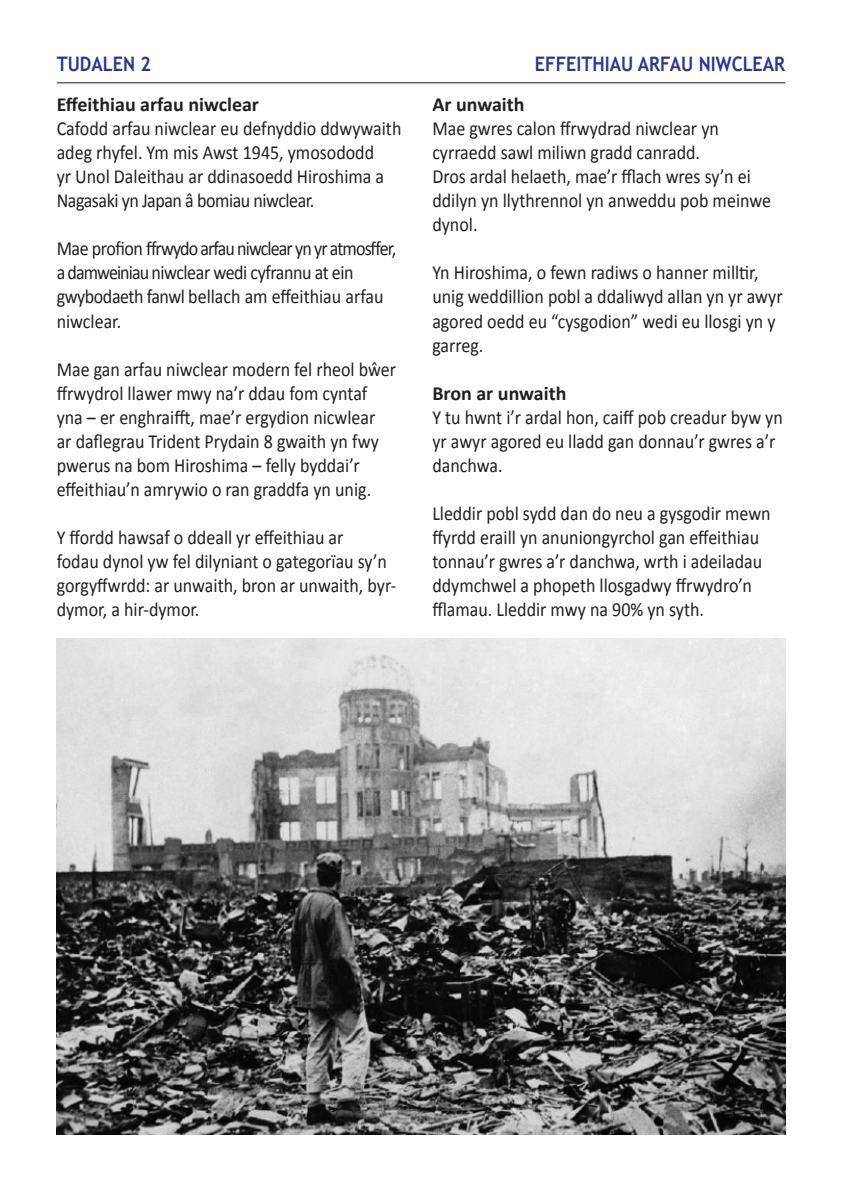
<style>
.page{position:relative;width:842px;height:1191px;background:#fff}
.page>*{position:absolute;margin:0;border:0;box-sizing:border-box;transform-origin:0 0}
.t1{font:20px/24px "Calibri";color:#231f20;scale:.9 1}
.t2{font:20px/24px "Calibri";letter-spacing:-.025em;color:#231f20;scale:.9 1}
.t3{font:700 20px "Calibri";color:#231f20}
.t4{font:700 20px "Trebuchet MS";color:#2c3691;scale:.9 1}
</style>
<div class="page">
<hr style="left:57px;top:82px;width:728px;height:1px;background:#231f20">
<img style="left:57px;top:638px;width:728px;height:496px">
<p class="t4" style="left:57px;top:52px;width:106px">TUDALEN 2</p>
<p class="t4" style="left:535px;top:52px;width:280px">EFFEITHIAU ARFAU NIWCLEAR</p>
<p class="t3" style="left:57px;top:91px;width:204px">Effeithiau arfau niwclear</p>
<p class="t1" style="left:57px;top:116px;width:385px">Cafodd arfau niwclear eu defnyddio ddwywaith adeg rhyfel. Ym mis Awst 1945, ymosododd<br>yr Unol Daleithau ar ddinasoedd Hiroshima a Nagasaki yn Japan â bomiau niwclear.</p>
<p class="t2" style="left:57px;top:236px;width:379px">Mae profion ffrwydo arfau niwclear yn yr atmosffer, a damweiniau niwclear wedi cyfrannu at ein gwybodaeth fanwl bellach am effeithiau arfau niwclear.</p>
<p class="t1" style="left:57px;top:356px;width:379px">Mae gan arfau niwclear modern fel rheol bŵer ffrwydrol llawer mwy na’r ddau fom cyntaf yna – er enghraifft, mae’r ergydion nicwlear<br>ar daflegrau Trident Prydain 8 gwaith yn fwy pwerus na bom Hiroshima – felly byddai’r effeithiau’n amrywio o ran graddfa yn unig.</p>
<p class="t1" style="left:57px;top:524px;width:379px">Y ffordd hawsaf o ddeall yr effeithiau ar<br>fodau dynol yw fel dilyniant o gategorïau sy’n gorgyffwrdd: ar unwaith, bron ar unwaith, byr&shy;dymor, a hir-dymor.</p>
<p class="t3" style="left:432px;top:91px;width:94px">Ar unwaith</p>
<p class="t1" style="left:432px;top:116px;width:320px">Mae gwres calon ffrwydrad niwclear yn cyrraedd sawl miliwn gradd canradd.</p>
<p class="t1" style="left:432px;top:164px;width:378px">Dros ardal helaeth, mae’r fflach wres sy’n ei ddilyn yn llythrennol yn anweddu pob meinwe dynol.</p>
<p class="t1" style="left:432px;top:260px;width:391px">Yn Hiroshima, o fewn radiws o hanner milltir, unig weddillion pobl a ddaliwyd allan yn yr awyr agored oedd eu “cysgodion” wedi eu llosgi yn y garreg.</p>
<p class="t3" style="left:432px;top:379px;width:136px">Bron ar unwaith</p>
<p class="t1" style="left:432px;top:404px;width:391px">Y tu hwnt i’r ardal hon, caiff pob creadur byw yn yr awyr agored eu lladd gan donnau’r gwres a’r danchwa.</p>
<p class="t1" style="left:432px;top:500px;width:377px">Lleddir pobl sydd dan do neu a gysgodir mewn ffyrdd eraill yn anuniongyrchol gan effeithiau tonnau’r gwres a’r danchwa, wrth i adeiladau ddymchwel a phopeth llosgadwy ffrwydro’n fflamau. Lleddir mwy na 90% yn syth.</p>
</div>
